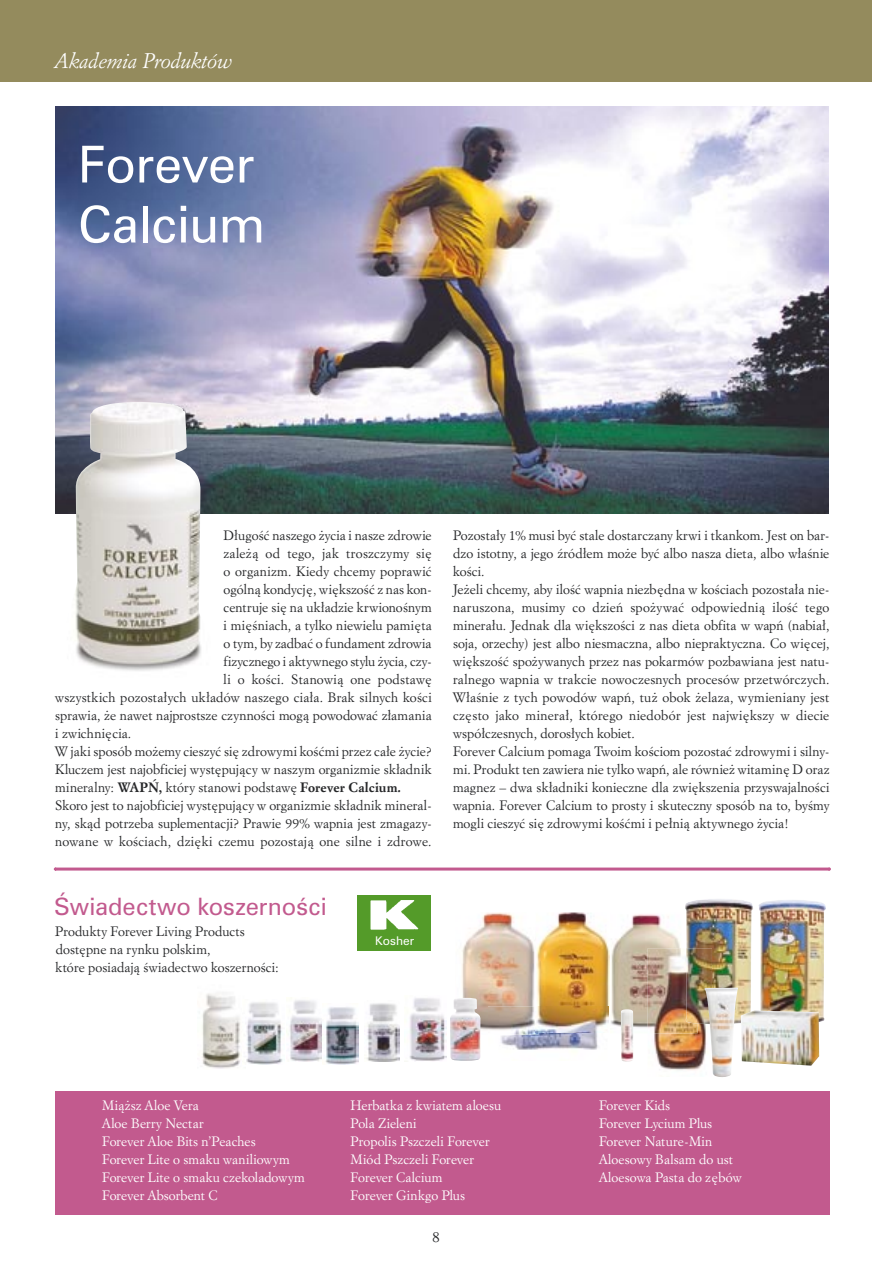
<style>
.page{position:relative;width:872px;height:1263px;background:#fff}
.page>*{position:absolute;margin:0;border:0;box-sizing:border-box;transform-origin:0 0}
.t1{font:51px/60px "Zurich PL";letter-spacing:-.01em;color:#fff}
.t2{font:24px "Zurich PL";color:#c25a8e}
.t3{font:italic 21px "Italian Garamond PL";color:#fff}
.t4{font:15px "Italian Garamond PL";color:#252628}
.t5{font:13.5px/18px "Italian Garamond PL";letter-spacing:.01em;color:#252628}
.t6{font:13.5px/18px "Italian Garamond PL";letter-spacing:.005em;color:#fff}
.t7{font:12px "Zurich PL";color:#fff}
.s1{font-weight:700}
</style>
<div class="page">
<img style="left:462px;top:912px;width:73px;height:122px">
<img style="left:536px;top:912px;width:74px;height:111px">
<img style="left:610px;top:914px;width:70px;height:114px">
<img style="left:685px;top:899px;width:141px;height:125px">
<img style="left:55px;top:106px;width:773px;height:407px">
<img style="left:58px;top:402px;width:165px;height:269px">
<img style="left:501px;top:1032px;width:97px;height:18px">
<img style="left:488px;top:1007px;width:50px;height:27px">
<img style="left:536px;top:1007px;width:72px;height:25px">
<img style="left:202px;top:993px;width:39px;height:76px">
<img style="left:450px;top:998px;width:30px;height:63px">
<img style="left:324px;top:1007px;width:35px;height:58px">
<img style="left:366px;top:1003px;width:34px;height:58px">
<img style="left:404px;top:998px;width:42px;height:64px">
<img style="left:246px;top:1002px;width:37px;height:62px">
<img style="left:286px;top:1000px;width:35px;height:61px">
<img style="left:654px;top:1024px;width:50px;height:46px">
<img style="left:647px;top:948px;width:50px;height:85px">
<img style="left:686px;top:948px;width:26px;height:76px">
<img style="left:704px;top:987px;width:34px;height:90px">
<img style="left:741px;top:1010px;width:78px;height:56px">
<img style="left:621px;top:1009px;width:12px;height:53px">
<img style="left:358px;top:895px;width:73px;height:56px">
<div style="left:55px;top:1091px;width:774px;height:124px;background:#c25a8e"></div>
<hr style="left:55px;top:867px;width:774px;height:3px;background:#c25a8e">
<div style="left:0;top:0;width:872px;height:82px;background:#948b5d"></div>
<h3 class="t3" style="left:55px;top:48px;width:179px">Akademia Produktów</h3>
<h1 class="t1" style="left:78px;top:134px;width:189px">Forever<br>Calcium</h1>
<p class="t5" style="left:224px;top:526px;width:210px">D∏ugoÊç naszego ˝ycia i nasze zdrowie</p>
<p class="t5" style="left:224px;top:544px;width:210px">zale˝à od tego, jak troszczymy si´</p>
<p class="t5" style="left:224px;top:562px;width:210px">o organizm. Kiedy chcemy poprawiç</p>
<p class="t5" style="left:224px;top:580px;width:210px">ogólnà kondycj´, wi´kszoÊç z nas kon-</p>
<p class="t5" style="left:224px;top:598px;width:210px">centruje si´ na uk∏adzie krwionoÊnym</p>
<p class="t5" style="left:224px;top:616px;width:210px">i mi´Êniach, a tylko niewielu pami´ta</p>
<p class="t5" style="left:224px;top:634px;width:209px">o tym, by zadbaç o fundament zdrowia</p>
<p class="t5" style="left:224px;top:652px;width:210px">fizycznego i aktywnego stylu ˝ycia, czy-</p>
<p class="t5" style="left:224px;top:670px;width:210px">li o koÊci. Stanowià one podstaw´</p>
<p class="t5" style="left:55px;top:688px;width:378px">wszystkich pozosta∏ych uk∏adów naszego cia∏a. Brak silnych koÊci</p>
<p class="t5" style="left:55px;top:706px;width:378px">sprawia, ˝e nawet najprostsze czynnoÊci mogà powodowaç z∏amania</p>
<p class="t5" style="left:55px;top:724px;width:77px">i zwichni´cia.</p>
<p class="t5" style="left:55px;top:742px;width:378px">W jaki sposób mo˝emy cieszyç si´ zdrowymi koÊçmi przez ca∏e ˝ycie?</p>
<p class="t5" style="left:55px;top:760px;width:378px">Kluczem jest najobficiej wyst´pujàcy w naszym organizmie sk∏adnik</p>
<p class="t5" style="left:55px;top:778px;width:347px">mineralny: <span class="s1">WAP¡,</span> który stanowi podstaw´ <span class="s1">Forever Calcium.</span></p>
<p class="t5" style="left:55px;top:796px;width:378px">Skoro jest to najobficiej wyst´pujàcy w organizmie sk∏adnik mineral-</p>
<p class="t5" style="left:55px;top:814px;width:378px">ny, skàd potrzeba suplementacji? Prawie 99% wapnia jest zmagazy-</p>
<p class="t5" style="left:55px;top:832px;width:378px">nowane w koÊciach, dzi´ki czemu pozostajà one silne i zdrowe.</p>
<h2 class="t2" style="left:54px;top:891px;width:274px">Âwiadectwo koszernoÊci</h2>
<p class="t5" style="left:55px;top:922px;width:225px">Produkty Forever Living Products dost´pne na rynku polskim,<br>które posiadajà Êwiadectwo koszernoÊci:</p>
<p class="t7" style="left:375px;top:933px;width:41px">Kosher</p>
<p class="t5" style="left:453px;top:526px;width:378px">Pozosta∏y 1% musi byç stale dostarczany krwi i tkankom. Jest on bar&shy;dzo istotny, a jego êród∏em mo˝e byç albo nasza dieta, albo w∏aÊnie koÊci.<br>Je˝eli chcemy, aby iloÊç wapnia niezb´dna w koÊciach pozosta∏a nie&shy;naruszona, musimy co dzieƒ spo˝ywaç odpowiednià iloÊç tego minera∏u. Jednak dla wi´kszoÊci z nas dieta obfita w wapƒ (nabia∏, soja, orzechy) jest albo niesmaczna, albo niepraktyczna. Co wi´cej, wi´kszoÊç spo˝ywanych przez nas pokarmów pozbawiana jest natu&shy;ralnego wapnia w trakcie nowoczesnych procesów przetwórczych.<br>W∏aÊnie z tych powodów wapƒ, tu˝ obok ˝elaza, wymieniany jest cz´sto jako minera∏, którego niedobór jest najwi´kszy w diecie wspó∏czesnych, doros∏ych kobiet.<br>Forever Calcium pomaga Twoim koÊciom pozostaç zdrowymi i silny&shy;mi. Produkt ten zawiera nie tylko wapƒ, ale równie˝ witamin´ D oraz magnez – dwa sk∏adniki konieczne dla zwi´kszenia przyswajalnoÊci wapnia. Forever Calcium to prosty i skuteczny sposób na to, byÊmy mogli cieszyç si´ zdrowymi koÊçmi i pe∏nià aktywnego ˝ycia!</p>
<p class="t6" style="left:102px;top:1096px;width:204px">Mià˝sz Aloe Vera<br>Aloe Berry Nectar<br>Forever Aloe Bits n’Peaches<br>Forever Lite o smaku waniliowym<br>Forever Lite o smaku czekoladowym<br>Forever Absorbent C</p>
<p class="t6" style="left:350px;top:1096px;width:152px">Herbatka z kwiatem aloesu<br>Pola Zieleni<br>Propolis Pszczeli Forever<br>Miód Pszczeli Forever<br>Forever Calcium<br>Forever Ginkgo Plus</p>
<p class="t6" style="left:599px;top:1096px;width:144px">Forever Kids<br>Forever Lycium Plus<br>Forever Nature-Min<br>Aloesowy Balsam do ust<br>Aloesowa Pasta do z´bów</p>
<p class="t4" style="left:432px;top:1228px;width:9px">8</p>
</div>
